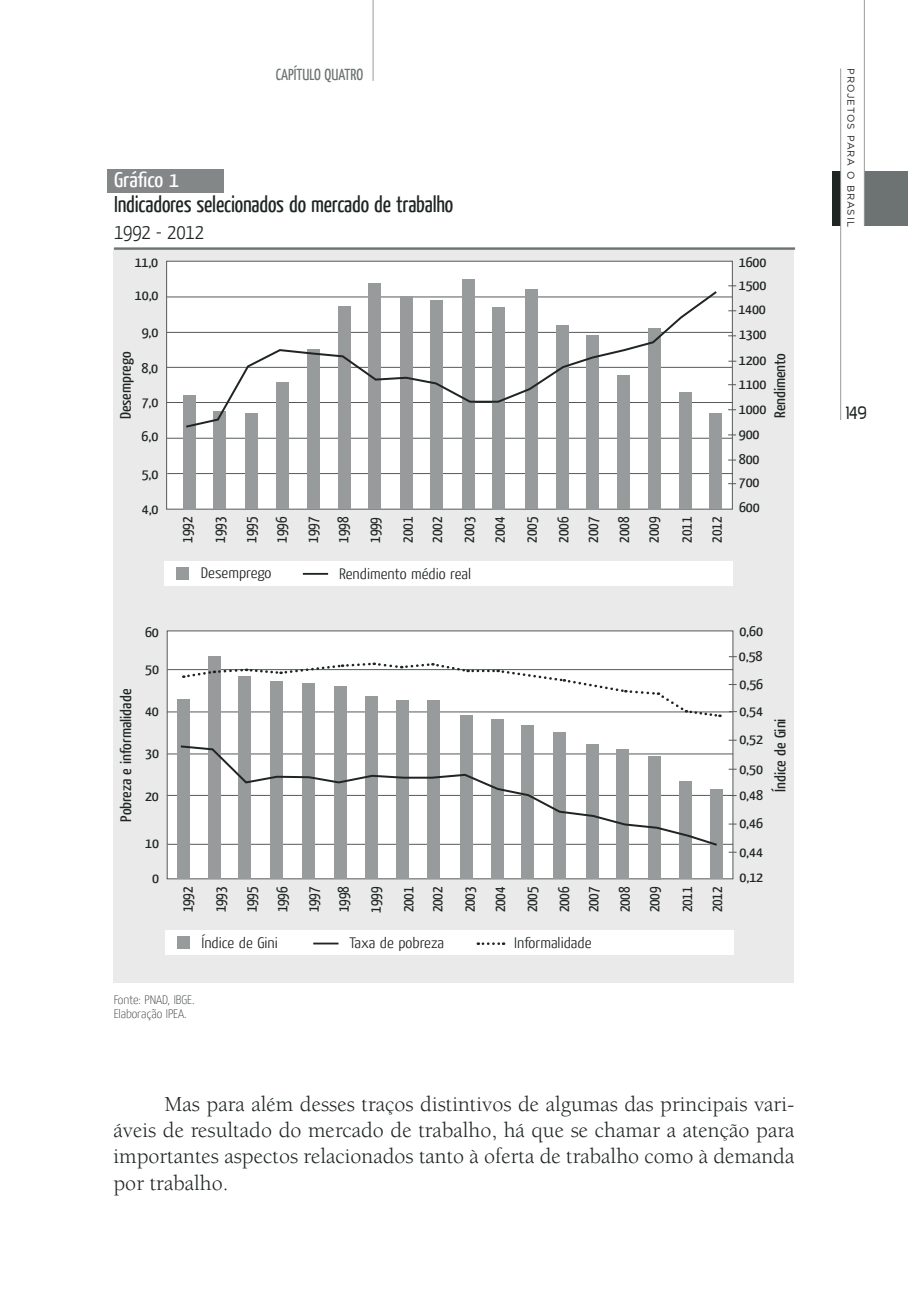
<style>
.page{position:relative;width:908px;height:1304px;background:#fff}
.page>*{position:absolute;margin:0;border:0;box-sizing:border-box;transform-origin:0 0}
.t1{font:24px "Pakenham";color:#1e2522}
.t2{font:22.8px "Yanone Kaffeesatz";letter-spacing:-.01em;color:#1e2522}
.t3{font:22px/26.4px "Berkeley";color:#1e2522;text-align:justify}
.t4{font:300 21.6px "Yanone Kaffeesatz";letter-spacing:-.01em;color:#1e2522}
.t5{font:21.2px "Yanone Kaffeesatz";color:#fff;scale:1.13 1}
.t6{font:16px "Yanone Kaffeesatz";color:#6d7272}
.t7{font:15.6px/31.2px "Yanone Kaffeesatz";letter-spacing:-.01em;color:#1e2522}
.t8{font:300 15.2px "Yanone Kaffeesatz";color:#1e2522;scale:1.18 1}
.t9{font:15.2px "Yanone Kaffeesatz";color:#1e2522;scale:1.18 1}
.t10{font:14.2px/24.6px "Yanone Kaffeesatz";letter-spacing:-.01em;color:#1e2522;scale:1.18 1}
.t11{font:100 12.4px/13.2px "Yanone Kaffeesatz";letter-spacing:-.005em;color:#1e2522;scale:1.13 1}
.t12{font:9.8px "Gotham";letter-spacing:.1em;color:#1e2522}
</style>
<div class="page">
<hr style="left:372px;top:0;width:1px;height:81px;background:#989b9c">
<div style="left:864px;top:171px;width:43px;height:55px;background:#6d7272"></div>
<hr style="left:863px;top:0;width:1px;height:225px;background:#989b9c">
<div style="left:832px;top:171px;width:8px;height:55px;background:#1e2522"></div>
<hr style="left:840px;top:69px;width:1px;height:351px;background:#989b9c">
<div style="left:114px;top:249px;width:679px;height:734px;background:#eaeaea"></div>
<div style="left:107px;top:169px;width:117px;height:24px;background:#838788"></div>
<hr style="left:114px;top:247px;width:680px;height:3px;background:#6d7272">
<div style="left:164px;top:561px;width:568px;height:24px;background:#fff"></div>
<hr style="left:303px;top:573px;width:25px;height:2px;background:#1e2522">
<div style="left:166px;top:261px;width:566px;height:248px;background:#fff;border:1px solid #555a59"></div>
<hr style="left:166px;top:367px;width:565px;height:1px;background:#555a59">
<hr style="left:167px;top:332px;width:565px;height:1px;background:#555a59">
<hr style="left:166px;top:297px;width:566px;height:1px;background:#555a59">
<hr style="left:166px;top:438px;width:566px;height:1px;background:#555a59">
<hr style="left:167px;top:402px;width:565px;height:1px;background:#555a59">
<hr style="left:167px;top:473px;width:565px;height:1px;background:#555a59">
<div style="left:176px;top:567px;width:13px;height:12px;background:#989b9c"></div>
<div style="left:183px;top:395px;width:13px;height:114px;background:#989b9c"></div>
<div style="left:213px;top:411px;width:13px;height:98px;background:#989b9c"></div>
<div style="left:245px;top:414px;width:12px;height:95px;background:#989b9c"></div>
<div style="left:275px;top:382px;width:13px;height:127px;background:#989b9c"></div>
<div style="left:617px;top:375px;width:12px;height:134px;background:#989b9c"></div>
<div style="left:647px;top:328px;width:13px;height:182px;background:#989b9c"></div>
<div style="left:678px;top:392px;width:13px;height:117px;background:#989b9c"></div>
<div style="left:709px;top:414px;width:12px;height:95px;background:#989b9c"></div>
<div style="left:400px;top:297px;width:12px;height:212px;background:#989b9c"></div>
<div style="left:307px;top:350px;width:12px;height:159px;background:#989b9c"></div>
<div style="left:555px;top:325px;width:13px;height:184px;background:#989b9c"></div>
<div style="left:586px;top:335px;width:12px;height:174px;background:#989b9c"></div>
<div style="left:492px;top:307px;width:13px;height:202px;background:#989b9c"></div>
<div style="left:524px;top:290px;width:13px;height:219px;background:#989b9c"></div>
<div style="left:430px;top:300px;width:12px;height:209px;background:#989b9c"></div>
<div style="left:461px;top:280px;width:13px;height:229px;background:#989b9c"></div>
<div style="left:338px;top:306px;width:12px;height:203px;background:#989b9c"></div>
<div style="left:368px;top:283px;width:13px;height:226px;background:#989b9c"></div>
<svg style="left:184px;top:289px;width:534px;height:140px"></svg>
<div style="left:165px;top:930px;width:567px;height:25px;background:#fff"></div>
<svg style="left:313px;top:943px;width:25px;height:1px"></svg>
<div style="left:167px;top:631px;width:565px;height:248px;background:#fff;border:1px solid #555a59"></div>
<hr style="left:167px;top:712px;width:565px;height:1px;background:#555a59">
<hr style="left:167px;top:669px;width:565px;height:1px;background:#555a59">
<hr style="left:167px;top:795px;width:565px;height:1px;background:#555a59">
<hr style="left:167px;top:754px;width:565px;height:1px;background:#555a59">
<hr style="left:167px;top:844px;width:565px;height:1px;background:#555a59">
<div style="left:177px;top:937px;width:12px;height:12px;background:#989b9c"></div>
<div style="left:177px;top:700px;width:13px;height:179px;background:#989b9c"></div>
<div style="left:208px;top:656px;width:12px;height:223px;background:#989b9c"></div>
<div style="left:238px;top:676px;width:13px;height:203px;background:#989b9c"></div>
<div style="left:270px;top:681px;width:13px;height:198px;background:#989b9c"></div>
<div style="left:616px;top:750px;width:13px;height:129px;background:#989b9c"></div>
<div style="left:648px;top:756px;width:13px;height:123px;background:#989b9c"></div>
<div style="left:679px;top:781px;width:12px;height:98px;background:#989b9c"></div>
<div style="left:709px;top:789px;width:13px;height:90px;background:#989b9c"></div>
<div style="left:396px;top:700px;width:12px;height:179px;background:#989b9c"></div>
<div style="left:301px;top:683px;width:13px;height:196px;background:#989b9c"></div>
<div style="left:553px;top:733px;width:13px;height:146px;background:#989b9c"></div>
<div style="left:585px;top:744px;width:13px;height:135px;background:#989b9c"></div>
<div style="left:490px;top:719px;width:13px;height:160px;background:#989b9c"></div>
<div style="left:521px;top:725px;width:12px;height:154px;background:#989b9c"></div>
<div style="left:427px;top:700px;width:13px;height:179px;background:#989b9c"></div>
<div style="left:460px;top:715px;width:12px;height:164px;background:#989b9c"></div>
<div style="left:334px;top:687px;width:12px;height:192px;background:#989b9c"></div>
<div style="left:365px;top:696px;width:13px;height:183px;background:#989b9c"></div>
<svg style="left:477px;top:942px;width:27px;height:3px"></svg>
<svg style="left:180px;top:744px;width:538px;height:103px"></svg>
<svg style="left:183px;top:661px;width:537px;height:57px"></svg>
<p class="t6" style="left:275px;top:64px;width:89px">Capítulo quatro</p>
<p class="t5" style="left:114px;top:166px;width:59px">Gráfico 1</p>
<p class="t2" style="left:114px;top:190px;width:340px">Indicadores selecionados do mercado de trabalho</p>
<p class="t4" style="left:114px;top:218px;width:91px">1992 - 2012</p>
<p class="t10" style="left:738px;top:249px;width:25px;text-align:justify">1600<br>1500<br>1400<br>1300<br>1200</p>
<p class="t10" style="left:738px;top:371px;width:25px;line-height:25.2px">1100<br>1000<br>900<br>800</p>
<p class="t10" style="left:738px;top:470px;width:19px">700<br>600</p>
<p class="t10" style="left:135px;top:249px;width:21px">11,0</p>
<p class="t10" style="left:135px;top:282px;width:21px">10,0</p>
<p class="t10" style="left:142px;top:320px;width:16px">9,0</p>
<p class="t9" style="left:116px;top:419px;width:59px;rotate:-90deg">Desemprego</p>
<p class="t9" style="left:769px;top:418px;width:56px;rotate:-90deg">Rendimento</p>
<p class="t10" style="left:141px;top:355px;width:16px">8,0</p>
<p class="t10" style="left:142px;top:389px;width:16px">7,0</p>
<p class="t10" style="left:142px;top:424px;width:16px">6,0</p>
<p class="t10" style="left:142px;top:461px;width:16px">5,0</p>
<p class="t10" style="left:142px;top:496px;width:16px">4,0</p>
<p class="t7" style="left:170px;top:543px;width:27px;line-height:32.8px;rotate:-90deg">1992<br>1993</p>
<p class="t7" style="left:235px;top:543px;width:28px;text-align:justify;rotate:-90deg">1995<br>1996<br>1997<br>1998<br>1999<br>2001</p>
<p class="t7" style="left:420px;top:543px;width:27px;line-height:32.2px;rotate:-90deg">2002<br>2003</p>
<p class="t7" style="left:482px;top:543px;width:27px;line-height:32px;text-align:justify;rotate:-90deg">2004<br>2005<br>2006</p>
<p class="t7" style="left:576px;top:543px;width:27px;rotate:-90deg">2007<br>2008</p>
<p class="t7" style="left:636px;top:543px;width:27px;line-height:32.8px;rotate:-90deg">2009<br>2011</p>
<p class="t7" style="left:699px;top:543px;width:27px;rotate:-90deg">2012</p>
<p class="t8" style="left:201px;top:563px;width:61px">Desemprego</p>
<p class="t8" style="left:339px;top:564px;width:113px">Rendimento médio real</p>
<p class="t9" style="left:116px;top:821px;width:114px;rotate:-90deg">Pobreza e informalidade</p>
<p class="t10" style="left:145px;top:619px;width:13px">60</p>
<p class="t10" style="left:145px;top:656px;width:13px">50</p>
<p class="t10" style="left:145px;top:699px;width:13px">40</p>
<p class="t10" style="left:145px;top:740px;width:13px">30</p>
<p class="t10" style="left:145px;top:784px;width:13px">20</p>
<p class="t10" style="left:145px;top:831px;width:13px">10</p>
<p class="t10" style="left:152px;top:865px;width:7px">0</p>
<p class="t7" style="left:170px;top:912px;width:27px;line-height:32.8px;rotate:-90deg">1992<br>1993</p>
<p class="t7" style="left:235px;top:913px;width:28px;text-align:justify;rotate:-90deg">1995<br>1996<br>1997<br>1998<br>1999<br>2001</p>
<p class="t7" style="left:420px;top:912px;width:27px;line-height:32.2px;rotate:-90deg">2002<br>2003</p>
<p class="t7" style="left:483px;top:912px;width:27px;line-height:32px;text-align:justify;rotate:-90deg">2004<br>2005<br>2006</p>
<p class="t7" style="left:576px;top:912px;width:27px;rotate:-90deg">2007<br>2008</p>
<p class="t7" style="left:636px;top:912px;width:27px;line-height:32.8px;rotate:-90deg">2009<br>2011</p>
<p class="t7" style="left:700px;top:912px;width:27px;rotate:-90deg">2012</p>
<p class="t8" style="left:201px;top:933px;width:66px">Índice de Gini</p>
<p class="t8" style="left:349px;top:933px;width:81px">Taxa de pobreza</p>
<p class="t8" style="left:514px;top:934px;width:67px">Informalidade</p>
<p class="t10" style="left:738px;top:619px;width:22px">0,60<br>0,58</p>
<p class="t10" style="left:739px;top:669px;width:22px;line-height:27.8px;text-align:justify">0,56<br>0,54<br>0,52</p>
<p class="t10" style="left:739px;top:755px;width:21px;line-height:27px;text-align:justify">0,50<br>0,48<br>0,46</p>
<p class="t10" style="left:739px;top:839px;width:22px;line-height:25.2px">0,44<br>0,12</p>
<p class="t9" style="left:770px;top:792px;width:64px;rotate:-90deg">Índice de Gini</p>
<p class="t11" style="left:114px;top:993px;width:73px">Fonte: PNAD, IBGE.<br>Elaboração IPEA.</p>
<p class="t3" style="left:113px;top:1091px;width:682px;text-indent:51px">Mas para além desses traços distintivos de algumas das principais vari&shy;áveis de resultado do mercado de trabalho, há que se chamar a atenção para importantes aspectos relacionados tanto à oferta de trabalho como à demanda por trabalho.</p>
<p class="t12" style="left:857px;top:68px;width:160px;rotate:90deg">Projetos para o Brasil</p>
<p class="t1" style="left:845px;top:404px;width:23px">149</p>
</div>
